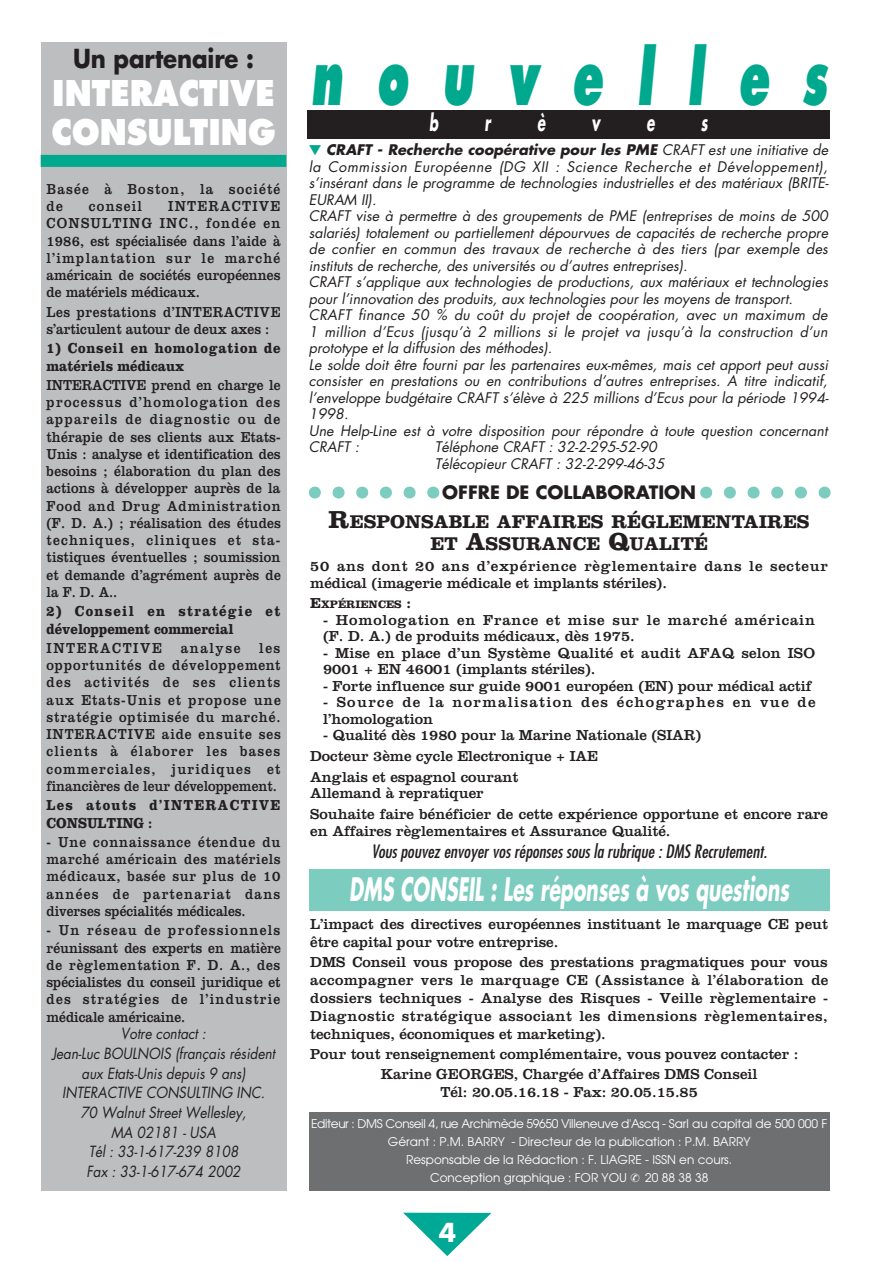
<style>
.page{position:relative;width:893px;height:1263px;background:#fff}
.page>*{position:absolute;margin:0;border:0;box-sizing:border-box;transform-origin:0 0}
.t1{font:italic 800 75px "Futura";letter-spacing:.75em;color:#00a88e;scale:.6 1}
.t2{font:800 34.5px/39px "Futura";color:#fff;scale:.9 1}
.t3{font:italic 700 31.5px "Futura";color:#fff;scale:.6 1}
.t4{font:700 25.5px "Futura";letter-spacing:-.005em;color:#231f20;scale:.9 1}
.t5{font:700 25.5px "Futura";color:#fff}
.t6{font:italic 700 22.5px "Futura";color:#fff;scale:.6 1}
.t7{font:700 19.2px/22.5px "Clarendon";color:#231f20;text-align:center}
.t8{font:italic condensed 18px "Futura";color:#231f20}
.t9{font:700 18px "Futura";color:#231f20}
.t10{font:15px/17.2px "Clarendon";color:#231f20;text-align:justify;scale:.9 1}
.t11{font:15px/18px "Clarendon";color:#231f20}
.t12{font:italic 15px/19.6px "Futura";color:#231f20;text-align:center;scale:.9 1}
.t13{font:15px/16.5px "Clarendon";letter-spacing:.05em;color:#231f20}
.t14{font:15px/16.5px "Clarendon";letter-spacing:.055em;color:#231f20}
.t15{font:15px/16.5px "Clarendon";letter-spacing:.09em;color:#231f20}
.t16{font:15px/17.2px "Clarendon";letter-spacing:.04em;color:#231f20;scale:.9 1}
.t17{font:700 15px/17.2px "Clarendon";color:#231f20;scale:.9 1}
.t18{font:700 15px/17.2px "Clarendon";letter-spacing:.055em;color:#231f20;scale:.9 1}
.t19{font:700 15px/17.2px "Clarendon";letter-spacing:.09em;color:#231f20;scale:.9 1}
.t20{font:15px/17.2px "Clarendon";letter-spacing:.09em;color:#231f20;scale:.9 1}
.t21{font:15px "Clarendon";letter-spacing:.115em;color:#231f20;scale:.9 1}
.t22{font:italic 14.25px/16.5px "Futura";color:#231f20}
.t23{font:12px/18px "Avant Garde";color:#fff;text-align:center}
.t24{font:700 11.25px "Clarendon";color:#231f20}
.s1{color:#00a88e}
.s2{font-weight:700}
.s3{font-size:25.5px}
.s4{font-size:15px}
</style>
<div class="page">
<svg style="left:403px;top:1213px;width:88px;height:43px"></svg>
<div style="left:41px;top:43px;width:245px;height:1148px;background:#bcbec0"></div>
<div style="left:309px;top:1112px;width:520px;height:79px;background:#6d6f71"></div>
<div style="left:309px;top:870px;width:520px;height:41px;background:#7cccbf"></div>
<div style="left:41px;top:155px;width:245px;height:12px;background:#00a88e"></div>
<div style="left:307px;top:111px;width:522px;height:28px;background:#231f20"></div>
<svg style="left:315px;top:487px;width:123px;height:12px"></svg>
<svg style="left:706px;top:487px;width:123px;height:12px"></svg>
<h3 class="t4" style="left:73px;top:47px;width:203px">Un partenaire :</h3>
<h2 class="t2" style="left:51px;top:76px;width:251px">INTERACTIVE<br>CONSULTING</h2>
<p class="t20" style="left:47px;top:182px;width:261px">Basée à Boston, la société de</p>
<p class="t10" style="left:47px;top:199px;width:261px;text-indent:122px">INTERACTIVE CONSULTING INC., fondée en 1986, est spécialisée dans l’aide à l’implantation sur le marché américain de sociétés européennes de matériels médicaux.</p>
<p class="t16" style="left:47px;top:305px;width:261px">Les prestations d’INTERACTIVE s’articulent autour de deux axes :</p>
<p class="t18" style="left:47px;top:341px;width:262px">1) Conseil en homologation de matériels médicaux</p>
<p class="t10" style="left:47px;top:378px;width:262px">INTERACTIVE prend en charge le processus d’homologation des appareils de diagnostic ou de thérapie de ses clients aux Etats-Unis : analyse et identification des besoins ; élaboration du plan des actions à développer auprès de la Food and Drug Administration (F. D. A.) ; réalisation des études techniques, cliniques et sta&shy;tistiques éventuelles ; soumission et demande d’agrément auprès de la F. D. A..</p>
<p class="t17" style="left:47px;top:604px;width:261px">2) Conseil en stratégie et développement commercial</p>
<p class="t21" style="left:47px;top:643px;width:130px">INTERACTIVE</p>
<p class="t21" style="left:181px;top:643px;width:68px">analyse</p>
<p class="t20" style="left:89px;top:199px;width:61px">conseil</p>
<p class="t10" style="left:47px;top:641px;width:262px;text-indent:213px">les opportunités de développement des activités de ses clients aux Etats-Unis et propose une stratégie optimisée du marché.<br>INTERACTIVE aide ensuite ses clients à élaborer les bases commerciales, juridiques et financières de leur développement.</p>
<p class="t19" style="left:47px;top:798px;width:261px">Les atouts d’INTERACTIVE<br>CONSULTING :</p>
<p class="t10" style="left:47px;top:835px;width:262px">- Une connaissance étendue du marché américain des matériels médicaux, basée sur plus de 10 années de partenariat dans diverses spécialités médicales.</p>
<p class="t10" style="left:47px;top:923px;width:262px">- Un réseau de professionnels réunissant des experts en matière de règlementation F. D. A., des spécialistes du conseil juridique et des stratégies de l’industrie médicale américaine.</p>
<p class="t12" style="left:52px;top:1025px;width:249px">Votre contact :<br>Jean-Luc BOULNOIS (français résident aux Etats-Unis depuis 9 ans)<br>INTERACTIVE CONSULTING INC.<br>70 Walnut Street Wellesley,<br>MA 02181 - USA<br>Tél : 33-1-617-239 8108<br>Fax : 33-1-617-674 2002</p>
<h1 class="t1" style="left:310px;top:44px;width:861px">nouvelles</h1>
<p class="t22" style="left:309px;top:143px;width:521px"><span class="s1">▼</span> <span class="s2">CRAFT - Recherche coopérative pour les PME</span> CRAFT est une initiative de la Commission Européenne (DG XII : Science Recherche et Développement), s’insérant dans le programme de technologies industrielles et des matériaux (BRITE-EURAM II).<br>CRAFT vise à permettre à des groupements de PME (entreprises de moins de 500 salariés) totalement ou partiellement dépourvues de capacités de recherche propre de confier en commun des travaux de recherche à des tiers (par exemple des instituts de recherche, des universités ou d’autres entreprises).<br>CRAFT s’applique aux technologies de productions, aux matériaux et technologies pour l’innovation des produits, aux technologies pour les moyens de transport.<br>CRAFT finance 50 % du coût du projet de coopération, avec un maximum de 1 million d’Ecus (jusqu’à 2 millions si le projet va jusqu’à la construction d’un prototype et la diffusion des méthodes).<br>Le solde doit être fourni par les partenaires eux-mêmes, mais cet apport peut aussi consister en prestations ou en contributions d’autres entreprises. A titre indicatif, l’enveloppe budgétaire CRAFT s’élève à 225 millions d’Ecus pour la période 1994- 1998.<br>Une Help-Line est à votre disposition pour répondre à toute question concernant CRAFT :</p>
<h3 class="t6" style="left:429px;top:112px;width:17px">b</h3>
<h3 class="t6" style="left:484px;top:112px;width:12px">r</h3>
<h3 class="t6" style="left:537px;top:112px;width:15px">è</h3>
<h3 class="t6" style="left:591px;top:112px;width:16px">v</h3>
<h3 class="t6" style="left:646px;top:112px;width:15px">e</h3>
<h3 class="t6" style="left:701px;top:112px;width:13px">s</h3>
<p class="t22" style="left:435px;top:440px;width:231px">Téléphone CRAFT : 32-2-295-52-90<br>Télécopieur CRAFT : 32-2-299-46-35</p>
<p class="t9" style="left:442px;top:484px;width:255px">OFFRE DE COLLABORATION</p>
<h3 class="t7" style="left:328px;top:512px;width:482px"><span class="s3">R</span>ESPONSABLE AFFAIRES RÉGLEMENTAIRES<br>ET <span class="s3">A</span>SSURANCE <span class="s3">Q</span>UALITÉ</h3>
<p class="t13" style="left:310px;top:559px;width:519px">50 ans dont 20 ans d’expérience règlementaire dans le secteur médical (imagerie médicale et implants stériles).</p>
<p class="t24" style="left:310px;top:601px;width:102px"><span class="s4">E</span>XPÉRIENCES <span class="s4">:</span></p>
<p class="t14" style="left:323px;top:613px;width:493px">- Homologation en France et mise sur le marché américain (F. D. A.) de produits médicaux, dès 1975.</p>
<p class="t11" style="left:323px;top:646px;width:493px;line-height:16.5px">- Mise en place d’un Système Qualité et audit AFAQ selon ISO<br>9001 + EN 46001 (implants stériles).</p>
<p class="t11" style="left:323px;top:678px;width:490px">- Forte influence sur guide 9001 européen (EN) pour médical actif</p>
<p class="t15" style="left:323px;top:696px;width:494px">- Source de la normalisation des échographes en vue de l’homologation</p>
<p class="t11" style="left:310px;top:727px;width:392px;line-height:20.7px;text-indent:13px">- Qualité dès 1980 pour la Marine Nationale (SIAR)<br>Docteur 3ème cycle Electronique + IAE<br>Anglais et espagnol courant</p>
<p class="t11" style="left:310px;top:785px;width:519px;line-height:20.7px">Allemand à repratiquer<br>Souhaite faire bénéficier de cette expérience opportune et encore rare</p>
<p class="t11" style="left:310px;top:823px;width:361px">en Affaires règlementaires et Assurance Qualité.</p>
<p class="t8" style="left:371px;top:843px;width:397px">Vous pouvez envoyer vos réponses sous la rubrique : DMS Recrutement.</p>
<h3 class="t3" style="left:349px;top:874px;width:734px">DMS CONSEIL : Les réponses à vos questions</h3>
<p class="t11" style="left:310px;top:916px;width:519px">L’impact des directives européennes instituant le marquage CE peut être capital pour votre entreprise.</p>
<p class="t11" style="left:310px;top:954px;width:519px;text-align:justify">DMS Conseil vous propose des prestations pragmatiques pour vous accompagner vers le marquage CE (Assistance à l’élaboration de dossiers techniques - Analyse des Risques - Veille règlementaire - Diagnostic stratégique associant les dimensions règlementaires, techniques, économiques et marketing).</p>
<p class="t11" style="left:381px;top:1045px;width:419px;line-height:20.1px;text-indent:-70px">Pour tout renseignement complémentaire, vous pouvez contacter :<br>Karine GEORGES, Chargée d’Affaires DMS Conseil</p>
<p class="t11" style="left:440px;top:1084px;width:259px">Tél: 20.05.16.18 - Fax: 20.05.15.85</p>
<p class="t23" style="left:311px;top:1116px;width:518px">Editeur : DMS Conseil 4, rue Archimède 59650 Villeneuve d'Ascq - Sarl au capital de 500 000 F Gérant : P.M. BARRY - Directeur de la publication : P.M. BARRY<br>Responsable de la Rédaction : F. LIAGRE - ISSN en cours.<br>Conception graphique : FOR YOU ✆ 20 88 38 38</p>
<h3 class="t5" style="left:439px;top:1221px;width:19px">4</h3>
</div>
